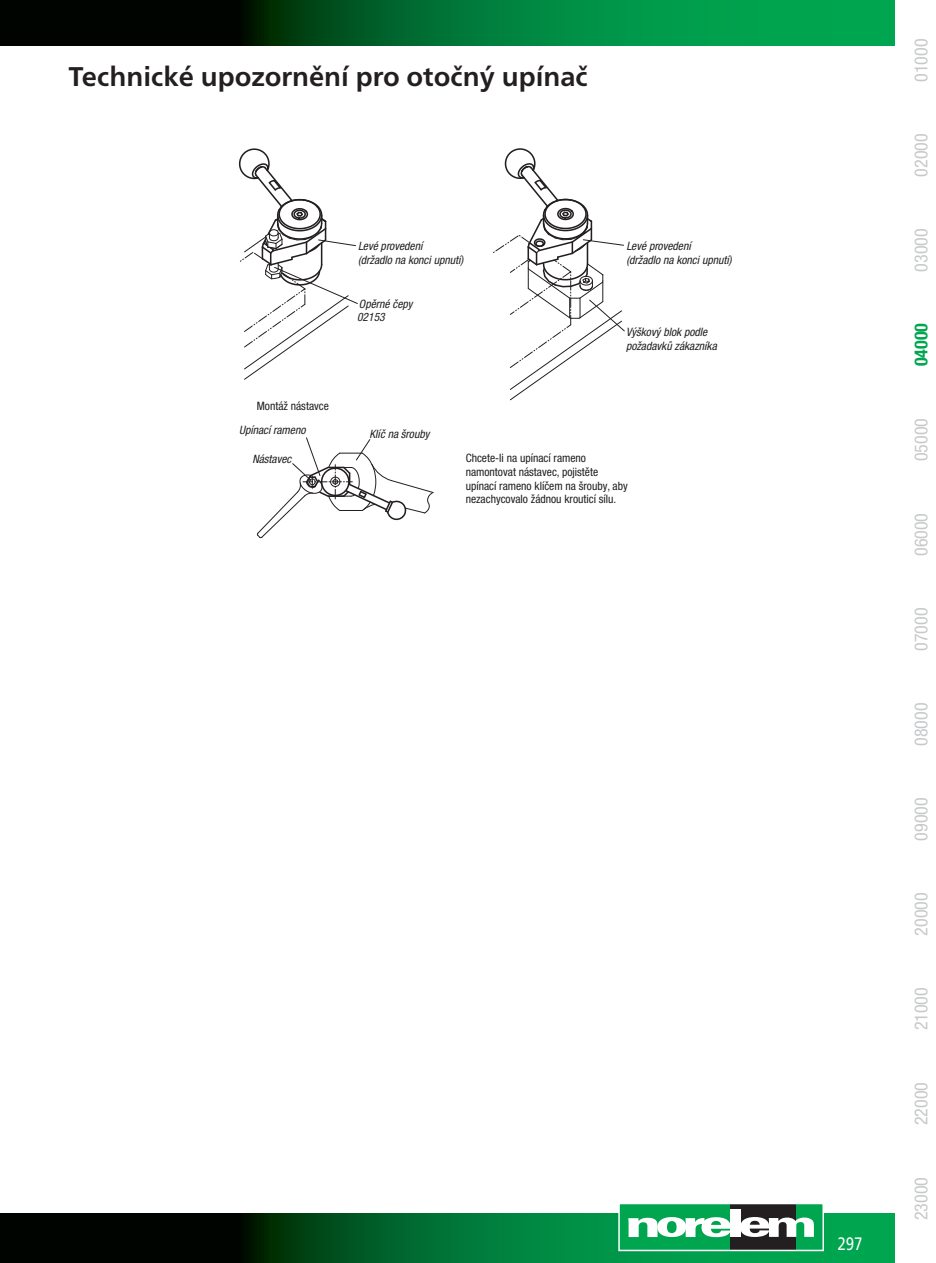
<style>
.page{position:relative;width:936px;height:1263px;background:#fff}
.page>*{position:absolute;margin:0;border:0;box-sizing:border-box;transform-origin:0 0}
.t1{font:700 27px "Frutiger Neue LTW1 G";color:#231f20}
.t2{font:condensed 18px "Helvetica Neue LTW1 G";color:#c7c8ca}
.t3{font:700 condensed 18px "Helvetica Neue LTW1 G";color:#00a54f}
.t4{font:18px "Frutiger Neue LTW1 G";color:#fff;scale:.81 1}
.t5{font:italic condensed 11.55px/13.8px "Helvetica Neue LTW1 G";color:#231f20}
.t6{font:condensed 11.55px/13.8px "Helvetica Neue LTW1 G";color:#231f20}
</style>
<div class="page">
<svg style="left:0;top:0;width:894px;height:46px;background:#005e2a"></svg>
<svg style="left:0;top:1213px;width:894px;height:50px;background:#005024"></svg>
<div style="left:619px;top:1203px;width:204px;height:47px;background:#00a54f"></div>
<div style="left:730px;top:1203px;width:66px;height:47px;background:#231f20"></div>
<svg style="left:628px;top:1217px;width:102px;height:20px"></svg>
<div style="left:730px;top:1210px;width:10px;height:27px;background:#fff"></div>
<svg style="left:740px;top:1217px;width:73px;height:20px"></svg>
<div style="left:618px;top:1203px;width:206px;height:48px;border:2px solid #fff"></div>
<svg style="left:257px;top:437px;width:177px;height:101px"></svg>
<svg style="left:493px;top:148px;width:132px;height:253px"></svg>
<svg style="left:238px;top:148px;width:120px;height:232px"></svg>
<h1 class="t1" style="left:68px;top:60px;width:521px">Technické upozornění pro otočný upínač</h1>
<p class="t5" style="left:358px;top:239px;width:107px">Levé provedení<br>(držadlo na konci upnutí)</p>
<p class="t5" style="left:626px;top:239px;width:107px">Levé provedení<br>(držadlo na konci upnutí)</p>
<p class="t5" style="left:359px;top:297px;width:56px">Opěrné čepy</p>
<p class="t5" style="left:357px;top:310px;width:29px">02153</p>
<p class="t6" style="left:257px;top:399px;width:74px">Montáž nástavce</p>
<p class="t5" style="left:239px;top:423px;width:68px">Upínací rameno</p>
<p class="t5" style="left:252px;top:452px;width:41px">Nástavec</p>
<p class="t5" style="left:369px;top:427px;width:63px">Klíč na šrouby</p>
<p class="t5" style="left:626px;top:326px;width:92px">Výškový blok podle požadavků zákazníka</p>
<p class="t6" style="left:465px;top:451px;width:163px">Chcete-li na upínací rameno namontovat nástavec, pojistěte upínací rameno klíčem na šrouby, aby nezachycovalo žádnou krouticí sílu.</p>
<h2 class="t4" style="left:837px;top:1233px;width:32px">297</h2>
<h2 class="t2" style="left:910px;top:82px;width:45px;rotate:-90deg">01000</h2>
<h2 class="t2" style="left:910px;top:177px;width:45px;rotate:-90deg">02000</h2>
<h2 class="t2" style="left:910px;top:271px;width:45px;rotate:-90deg">03000</h2>
<h2 class="t3" style="left:910px;top:366px;width:45px;rotate:-90deg">04000</h2>
<h2 class="t2" style="left:910px;top:461px;width:45px;rotate:-90deg">05000</h2>
<h2 class="t2" style="left:910px;top:556px;width:45px;rotate:-90deg">06000</h2>
<h2 class="t2" style="left:910px;top:651px;width:45px;rotate:-90deg">07000</h2>
<h2 class="t2" style="left:910px;top:746px;width:45px;rotate:-90deg">08000</h2>
<h2 class="t2" style="left:910px;top:841px;width:45px;rotate:-90deg">09000</h2>
<h2 class="t2" style="left:910px;top:935px;width:45px;rotate:-90deg">20000</h2>
<h2 class="t2" style="left:910px;top:1030px;width:45px;rotate:-90deg">21000</h2>
<h2 class="t2" style="left:910px;top:1125px;width:45px;rotate:-90deg">22000</h2>
<h2 class="t2" style="left:910px;top:1220px;width:45px;rotate:-90deg">23000</h2>
</div>
